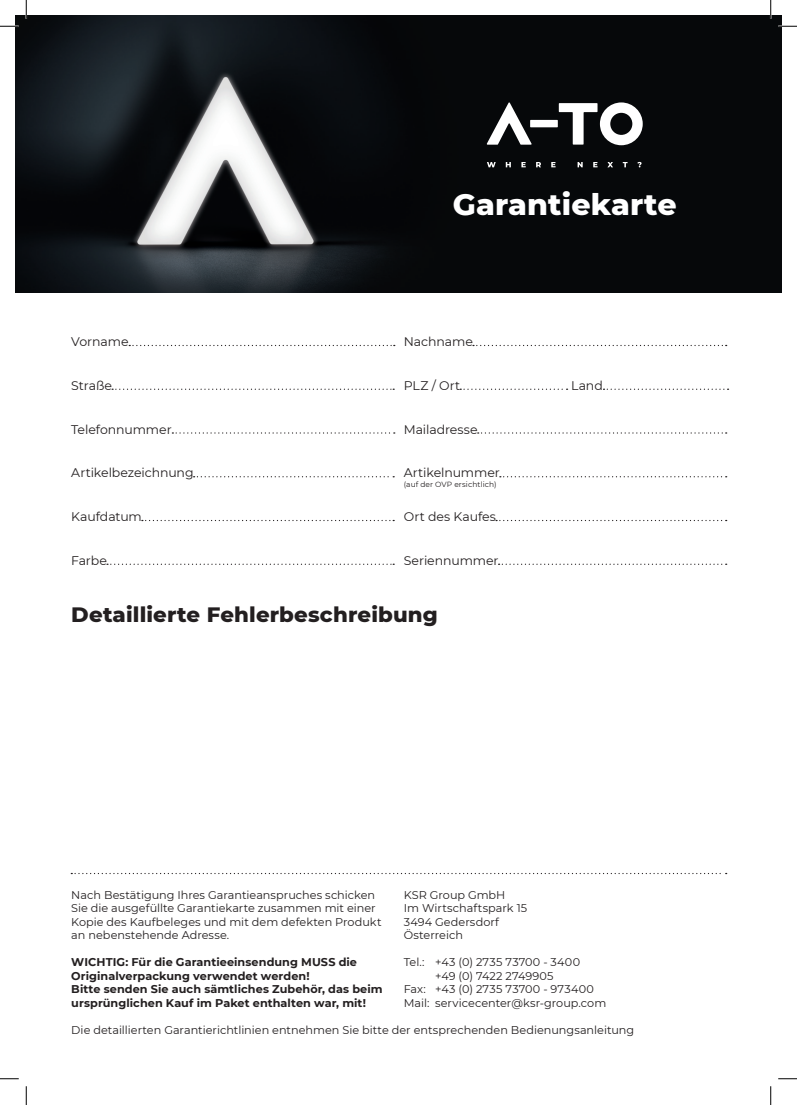
<style>
.page{position:relative;width:797px;height:1105px;background:#fff}
.page>*{position:absolute;margin:0;border:0;box-sizing:border-box;transform-origin:0 0}
.t1{font:800 30px "Montserrat";letter-spacing:.005em;color:#fff}
.t2{font:800 21.25px "Montserrat";letter-spacing:.01em;color:#231f20}
.t3{font:12.5px "Montserrat";letter-spacing:-.005em;color:#231f20}
.t4{font:11.25px/13.5px "Montserrat";color:#231f20}
.t5{font:700 11.25px/13.5px "Montserrat";letter-spacing:.005em;color:#231f20}
.t6{font:11.25px "Montserrat";letter-spacing:.02em;color:#231f20}
.t7{font:7.5px "Montserrat";letter-spacing:.015em;color:#231f20}
</style>
<div class="page">
<img style="left:16px;top:16px;width:765px;height:277px">
<div style="left:530px;top:120px;width:28px;height:7px;background:#fff"></div>
<svg style="left:559px;top:102px;width:83px;height:43px"></svg>
<svg style="left:487px;top:102px;width:45px;height:43px"></svg>
<svg style="left:487px;top:162px;width:8px;height:5px"></svg>
<svg style="left:506px;top:162px;width:5px;height:5px"></svg>
<svg style="left:521px;top:162px;width:4px;height:5px"></svg>
<svg style="left:536px;top:162px;width:5px;height:5px"></svg>
<svg style="left:551px;top:162px;width:4px;height:5px"></svg>
<svg style="left:577px;top:162px;width:5px;height:5px"></svg>
<svg style="left:593px;top:162px;width:4px;height:5px"></svg>
<svg style="left:607px;top:162px;width:6px;height:5px"></svg>
<svg style="left:622px;top:162px;width:5px;height:5px"></svg>
<svg style="left:637px;top:162px;width:4px;height:5px"></svg>
<svg style="left:71px;top:873px;width:655px;height:1px"></svg>
<svg style="left:129px;top:345px;width:266px;height:1px"></svg>
<svg style="left:112px;top:389px;width:282px;height:1px"></svg>
<svg style="left:172px;top:432px;width:223px;height:2px"></svg>
<svg style="left:194px;top:476px;width:200px;height:1px"></svg>
<svg style="left:142px;top:520px;width:252px;height:1px"></svg>
<svg style="left:107px;top:564px;width:287px;height:1px"></svg>
<svg style="left:473px;top:345px;width:253px;height:1px"></svg>
<svg style="left:460px;top:389px;width:107px;height:1px"></svg>
<svg style="left:603px;top:389px;width:125px;height:1px"></svg>
<svg style="left:478px;top:432px;width:248px;height:2px"></svg>
<svg style="left:500px;top:476px;width:226px;height:1px"></svg>
<svg style="left:496px;top:520px;width:230px;height:1px"></svg>
<svg style="left:498px;top:564px;width:228px;height:1px"></svg>
<svg style="left:0;top:25px;width:19px;height:2px"></svg>
<svg style="left:778px;top:25px;width:19px;height:2px"></svg>
<svg style="left:0;top:1078px;width:19px;height:1px"></svg>
<svg style="left:778px;top:1078px;width:19px;height:1px"></svg>
<svg style="left:25px;top:0;width:2px;height:19px"></svg>
<svg style="left:25px;top:1086px;width:2px;height:19px"></svg>
<svg style="left:770px;top:0;width:1px;height:19px"></svg>
<svg style="left:770px;top:1086px;width:1px;height:19px"></svg>
<p class="t3" style="left:71px;top:333px;width:59px">Vorname</p>
<p class="t3" style="left:71px;top:377px;width:42px">Straße</p>
<p class="t3" style="left:71px;top:421px;width:102px">Telefonnummer</p>
<p class="t3" style="left:71px;top:464px;width:124px">Artikelbezeichnung</p>
<p class="t3" style="left:71px;top:508px;width:72px">Kaufdatum</p>
<p class="t3" style="left:71px;top:552px;width:37px">Farbe</p>
<p class="t1" style="left:453px;top:183px;width:225px">Garantiekarte</p>
<p class="t3" style="left:404px;top:333px;width:71px">Nachname</p>
<p class="t3" style="left:404px;top:377px;width:58px">PLZ / Ort</p>
<p class="t3" style="left:571px;top:377px;width:33px">Land</p>
<p class="t3" style="left:404px;top:421px;width:75px">Mailadresse</p>
<p class="t3" style="left:404px;top:464px;width:98px">Artikelnummer</p>
<p class="t3" style="left:404px;top:508px;width:94px">Ort des Kaufes</p>
<p class="t3" style="left:404px;top:552px;width:96px">Seriennummer</p>
<p class="t7" style="left:404px;top:480px;width:94px">(auf der OVP ersichtlich)</p>
<p class="t2" style="left:71px;top:599px;width:368px">Detaillierte Fehlerbeschreibung</p>
<p class="t4" style="left:71px;top:888px;width:312px">Nach Bestätigung Ihres Garantieanspruches schicken Sie die ausgefüllte Garantiekarte zusammen mit einer Kopie des Kaufbeleges und mit dem defekten Produkt an nebenstehende Adresse.</p>
<p class="t5" style="left:71px;top:955px;width:287px">WICHTIG: Für die Garantieeinsendung MUSS die<br>Originalverpackung verwendet werden!</p>
<p class="t5" style="left:71px;top:982px;width:313px">Bitte senden Sie auch sämtliches Zubehör, das beim ursprünglichen Kauf im Paket enthalten war, mit!</p>
<p class="t4" style="left:71px;top:1022px;width:564px">Die detaillierten Garantierichtlinien entnehmen Sie bitte der entsprechenden Bedienungsanleitung</p>
<p class="t4" style="left:404px;top:888px;width:103px">KSR Group GmbH</p>
<p class="t4" style="left:404px;top:901px;width:125px">Im Wirtschaftspark 15</p>
<p class="t4" style="left:404px;top:915px;width:97px">3494 Gedersdorf</p>
<p class="t4" style="left:404px;top:928px;width:61px">Österreich</p>
<p class="t6" style="left:404px;top:955px;width:178px">Tel.: +43 (0) 2735 73700 - 3400</p>
<p class="t4" style="left:435px;top:969px;width:120px">+49 (0) 7422 2749905</p>
<p class="t6" style="left:404px;top:982px;width:192px">Fax: +43 (0) 2735 73700 - 973400</p>
<p class="t4" style="left:404px;top:996px;width:204px">Mail: servicecenter@ksr-group.com</p>
</div>
